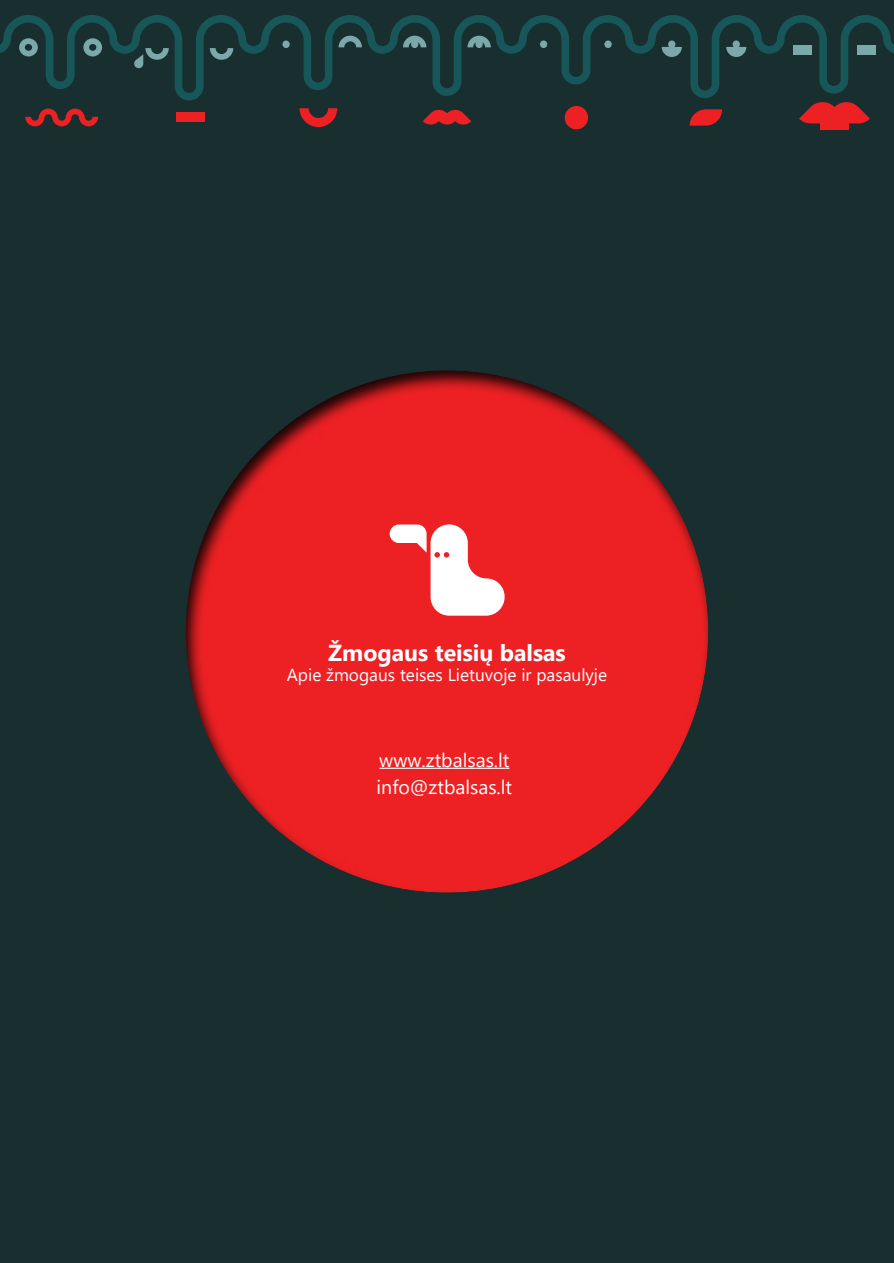
<style>
.page{position:relative;width:894px;height:1263px;background:#fff}
.page>*{position:absolute;margin:0;border:0;box-sizing:border-box;transform-origin:0 0}
.t1{font:700 23.1px "Segoe UI";color:#fff}
.t2{font:19.5px/27px "Segoe UI";color:#fff}
.t3{font:17.4px "Segoe UI";color:#fff}
</style>
<div class="page">
<div style="left:0;top:0;width:893px;height:1263px;background:#192e2f"></div>
<svg style="left:186px;top:370px;width:523px;height:523px;fill:#ed2124"></svg>
<svg style="left:299px;top:108px;width:38px;height:19px"></svg>
<svg style="left:25px;top:109px;width:73px;height:17px"></svg>
<svg style="left:422px;top:110px;width:49px;height:15px"></svg>
<div style="left:564px;top:106px;width:24px;height:23px;background:#ed2124;border-radius:50%"></div>
<svg style="left:689px;top:109px;width:32px;height:17px"></svg>
<svg style="left:799px;top:102px;width:70px;height:22px"></svg>
<div style="left:176px;top:113px;width:28px;height:9px;background:#ed2124"></div>
<div style="left:819px;top:120px;width:29px;height:9px;background:#ed2124"></div>
<svg style="left:0;top:15px;width:893px;height:85px"></svg>
<svg style="left:389px;top:524px;width:115px;height:91px;background:#f58c8d"></svg>
<hr style="left:379px;top:767px;width:130px;height:2px;background:#fff">
<h1 class="t1" style="left:328px;top:630px;width:239px">Žmogaus teisių balsas</h1>
<p class="t3" style="left:287px;top:659px;width:322px">Apie žmogaus teises Lietuvoje ir pasaulyje</p>
<p class="t2" style="left:376px;top:744px;width:137px">www.ztbalsas.lt info@ztbalsas.lt</p>
</div>
